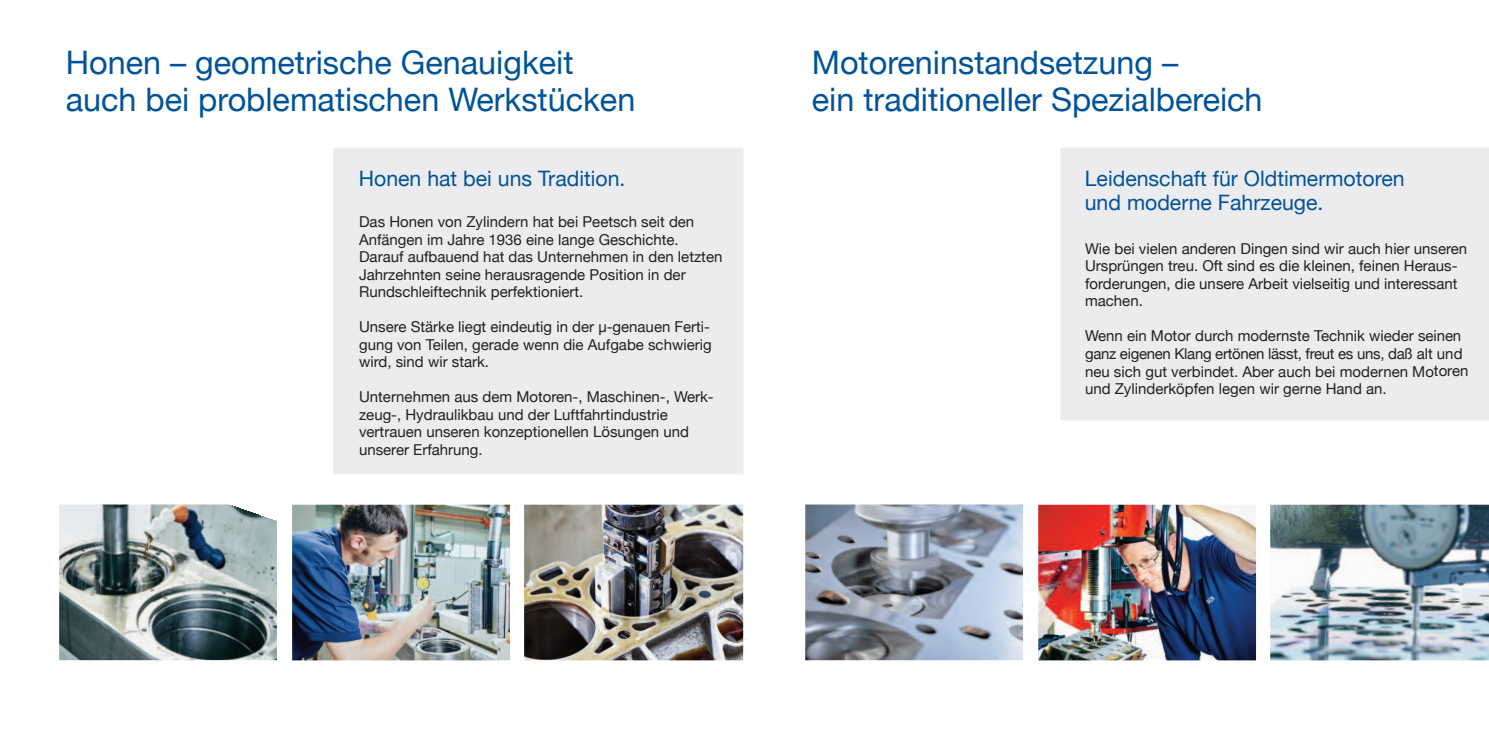
<style>
.page{position:relative;width:1489px;height:745px;background:#fff}
.page>*{position:absolute;margin:0;border:0;box-sizing:border-box;transform-origin:0 0}
.t1{font:32.38px/37.5px "Helvetica Neue";color:#015399}
.t2{font:21.25px/23.8px "Helvetica Neue";color:#015399}
.t3{font:15px/17.5px "Helvetica Neue";color:#231f20}
</style>
<div class="page">
<hr style="left:1487px;top:148px;width:1px;height:272px;background:#ececee">
<div style="left:1060px;top:148px;width:427px;height:272px;background:#ececee"></div>
<img style="left:1270px;top:504px;width:218px;height:156px">
<img style="left:1038px;top:504px;width:217px;height:156px">
<img style="left:805px;top:504px;width:218px;height:155px">
<div style="left:333px;top:148px;width:410px;height:326px;background:#ececee"></div>
<img style="left:524px;top:504px;width:219px;height:156px">
<img style="left:292px;top:504px;width:218px;height:156px">
<img style="left:59px;top:504px;width:218px;height:155px">
<h1 class="t1" style="left:66px;top:43px;width:571px">Honen – geometrische Genauigkeit auch bei problematischen Werkstücken</h1>
<h2 class="t2" style="left:359px;top:166px;width:268px">Honen hat bei uns Tradition.</h2>
<p class="t3" style="left:359px;top:213px;width:365px">Das Honen von Zylindern hat bei Peetsch seit den Anfängen im Jahre 1936 eine lange Geschichte.<br>Darauf aufbauend hat das Unternehmen in den letzten Jahrzehnten seine herausragende Position in der Rundschleiftechnik perfektioniert.</p>
<p class="t3" style="left:359px;top:318px;width:354px;text-align:justify">Unsere Stärke liegt eindeutig in der µ-genauen Ferti&shy;gung von Teilen, gerade wenn die Aufgabe schwierig wird, sind wir stark.</p>
<p class="t3" style="left:359px;top:388px;width:356px">Unternehmen aus dem Motoren-, Maschinen-, Werk&shy;zeug-, Hydraulikbau und der Luftfahrtindustrie vertrauen unseren konzeptionellen Lösungen und unserer Erfahrung.</p>
<h1 class="t1" style="left:811px;top:43px;width:452px">Motoreninstandsetzung –<br>ein traditioneller Spezialbereich</h1>
<h2 class="t2" style="left:1084px;top:166px;width:321px">Leidenschaft für Oldtimermotoren und moderne Fahrzeuge.</h2>
<p class="t3" style="left:1084px;top:239px;width:384px">Wie bei vielen anderen Dingen sind wir auch hier unseren Ursprüngen treu. Oft sind es die kleinen, feinen Heraus&shy;forderungen, die unsere Arbeit vielseitig und interessant machen.</p>
<p class="t3" style="left:1084px;top:327px;width:385px">Wenn ein Motor durch modernste Technik wieder seinen ganz eigenen Klang ertönen lässt, freut es uns, daß alt und neu sich gut verbindet. Aber auch bei modernen Motoren und Zylinderköpfen legen wir gerne Hand an.</p>
</div>
